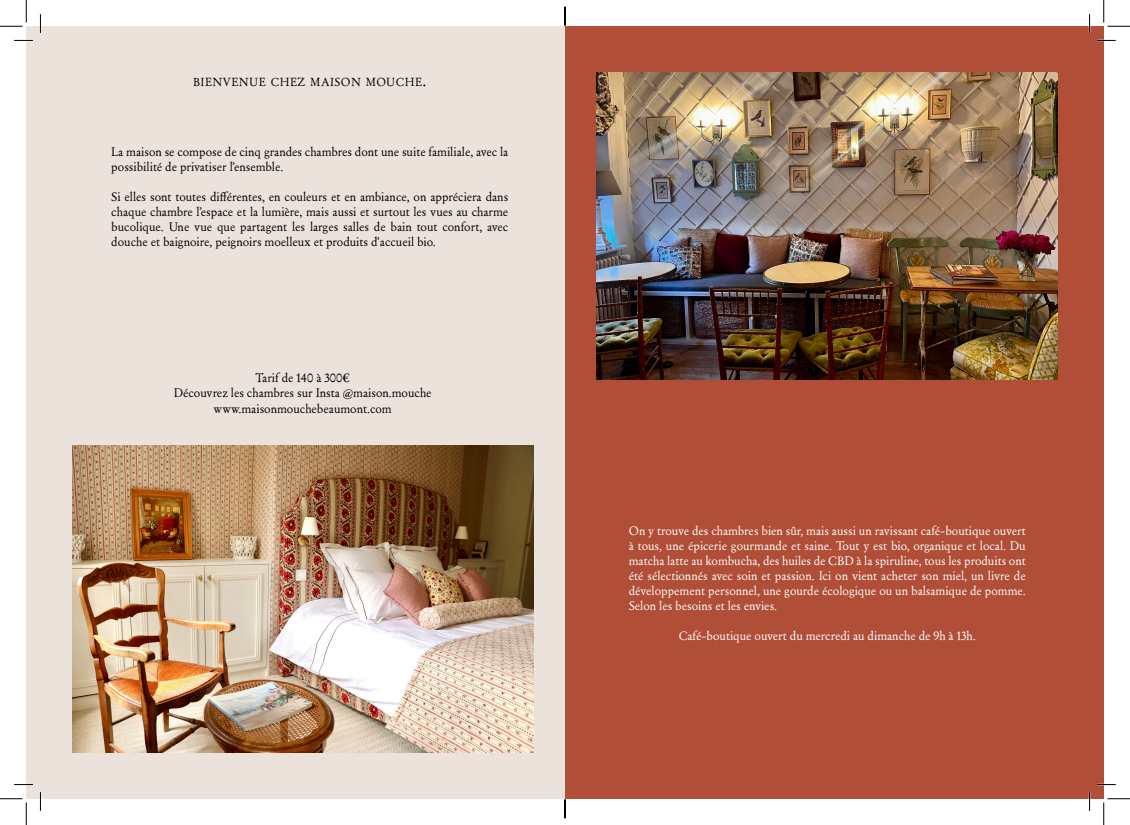
<style>
.page{position:relative;width:1130px;height:825px;background:#fff}
.page>*{position:absolute;margin:0;border:0;box-sizing:border-box;transform-origin:0 0}
.t1{font:12.5px/15px "Archive Garamond Std";color:#000001}
.t2{font:12.5px/15px "Archive Garamond Std";color:#fff;text-align:justify}
.t3{font:11.88px "Archive Garamond Std";letter-spacing:.045em;color:#000001}
.s1{font-size:17px}
</style>
<div class="page">
<div style="left:26px;top:26px;width:539px;height:773px;background:#ebe2dc"></div>
<img style="left:72px;top:446px;width:461px;height:307px">
<div style="left:565px;top:26px;width:538px;height:773px;background:#b04e37"></div>
<img style="left:597px;top:72px;width:460px;height:307px">
<svg style="left:14px;top:40px;width:19px;height:1px"></svg>
<svg style="left:1097px;top:40px;width:18px;height:1px"></svg>
<svg style="left:14px;top:784px;width:19px;height:1px"></svg>
<svg style="left:1097px;top:784px;width:18px;height:1px"></svg>
<svg style="left:40px;top:14px;width:1px;height:19px"></svg>
<svg style="left:40px;top:792px;width:1px;height:19px"></svg>
<svg style="left:1088px;top:14px;width:2px;height:19px"></svg>
<svg style="left:1088px;top:792px;width:2px;height:19px"></svg>
<svg style="left:0;top:0;width:27px;height:27px"></svg>
<svg style="left:0;top:798px;width:27px;height:27px"></svg>
<svg style="left:1103px;top:0;width:27px;height:27px"></svg>
<svg style="left:1103px;top:798px;width:27px;height:27px"></svg>
<svg style="left:564px;top:7px;width:2px;height:18px"></svg>
<svg style="left:564px;top:800px;width:2px;height:18px"></svg>
<p class="t3" style="left:193px;top:73px;width:235px">BIENVENUE CHEZ MAISON MOUCHE<span class="s1">.</span></p>
<p class="t1" style="left:111px;top:143px;width:398px">La maison se compose de cinq grandes chambres dont une suite familiale, avec la possibilité de privatiser l’ensemble.</p>
<p class="t1" style="left:111px;top:188px;width:398px;text-align:justify">Si elles sont toutes différentes, en couleurs et en ambiance, on appréciera dans chaque chambre l’espace et la lumière, mais aussi et surtout les vues au charme bucolique. Une vue que partagent les larges salles de bain tout confort, avec douche et baignoire, peignoirs moelleux et produits d’accueil bio.</p>
<p class="t1" style="left:256px;top:370px;width:96px">Tarif de 140 à 300€</p>
<p class="t1" style="left:174px;top:385px;width:259px">Découvrez les chambres sur Insta @maison.mouche</p>
<p class="t1" style="left:214px;top:400px;width:180px">www.maisonmouchebeaumont.com</p>
<p class="t2" style="left:629px;top:523px;width:398px">On y trouve des chambres bien sûr, mais aussi un ravissant café-boutique ouvert à tous, une épicerie gourmande et saine. Tout y est bio, organique et local. Du matcha latte au kombucha, des huiles de CBD à la spiruline, tous les produits ont été sélectionnés avec soin et passion. Ici on vient acheter son miel, un livre de développement personnel, une gourde écologique ou un balsamique de pomme.<br>Selon les besoins et les envies.</p>
<p class="t2" style="left:679px;top:628px;width:298px">Café-boutique ouvert du mercredi au dimanche de 9h à 13h.</p>
</div>
